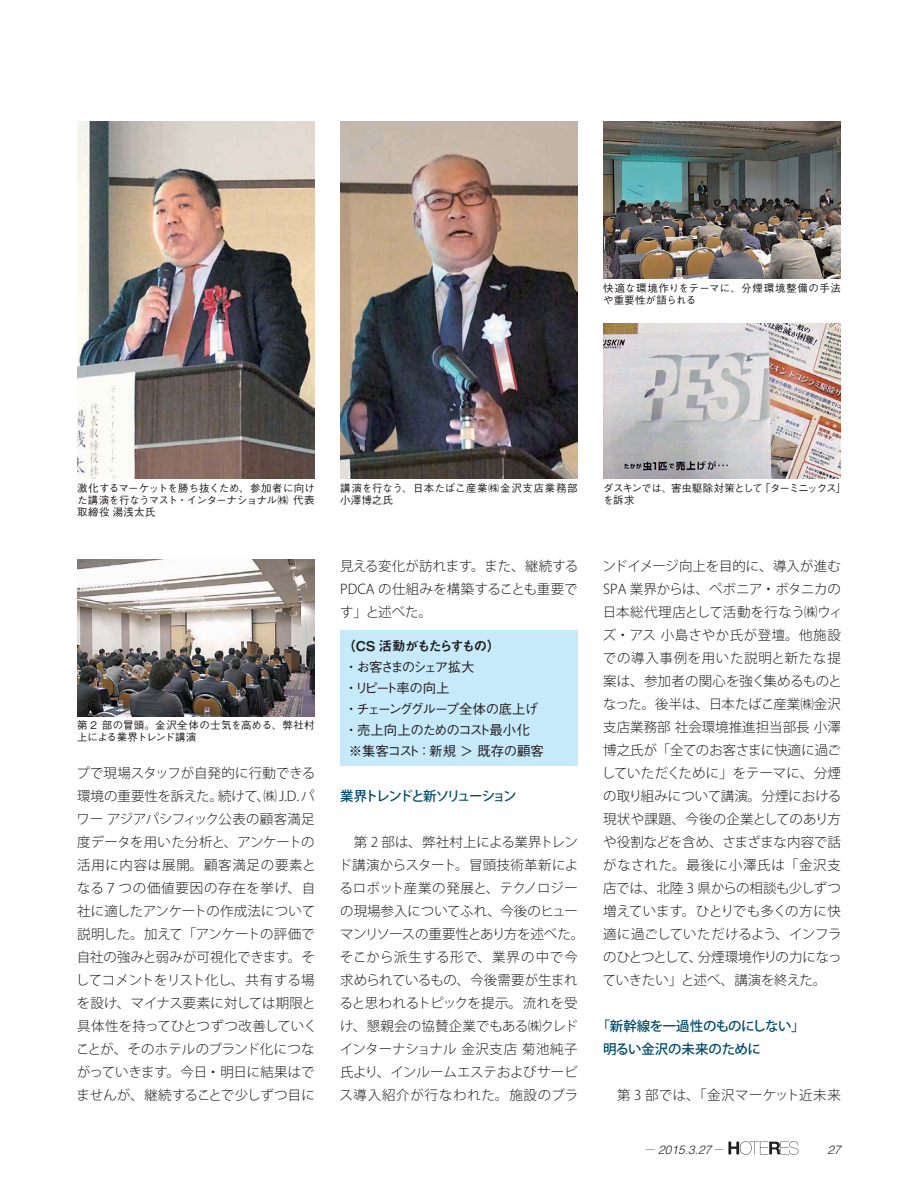
<style>
.page{position:relative;width:918px;height:1188px;background:#fff}
.page>*{position:absolute;margin:0;border:0;box-sizing:border-box;transform-origin:0 0}
.t1{font:13.5px/23px "Koz Go Pr 6 N Light 90 msp RKSJ H";color:#231f20}
.t2{font:13.5px "Gothic BBB Pro Medium 90 msp RKSJ H";letter-spacing:-.105em;color:#231f20}
.t3{font:13.5px/23px "Koz Go Pr 6 N Medium 90 msp RKSJ H";letter-spacing:-.025em;color:#004c6c}
.t4{font:13.5px "Koz Go Pr 6 N Light 90 msp RKSJ H";letter-spacing:.03em;color:#231f20}
.t5{font:13.5px "Gothic BBB Pro Medium 90 msp RKSJ H";letter-spacing:-.03em;color:#231f20}
.t6{font:13.5px "Koz Go Pr 6 N Medium 90 msp RKSJ H";letter-spacing:-.15em;color:#004c6c}
.t7{font:13.5px "Midashi Go Pro MB31 90 msp RKSJ H";letter-spacing:-.12em;color:#231f20}
.t8{font:13.5px "Gothic BBB Pro Medium 90 msp RKSJ H";letter-spacing:-.155em;color:#231f20}
.t9{font:italic 300 12px "Helvetica";color:#231f20}
.t10{font:10.5px/12px "Gothic BBB Pro Medium 90 msp RKSJ H";color:#231f20;text-align:justify}
.t11{font:10.5px/12px "Gothic BBB Pro Medium 90 msp RKSJ H";letter-spacing:.035em;color:#231f20}
.t12{font:10.5px/12px "Gothic BBB Pro Medium 90 msp RKSJ H";letter-spacing:-.08em;color:#231f20}
.t13{font:10.5px/12px "Gothic BBB Pro Medium 90 msp RKSJ H";letter-spacing:.02em;color:#231f20}
.s1{font-family:"Koz Go Pr 6 N Extra Light 90 msp RKSJ H";font-weight:400;font-style:normal;font-size:10.5px}
</style>
<div class="page">
<svg style="left:728px;top:1141px;width:70px;height:14px"></svg>
<img style="left:77px;top:122px;width:238px;height:356px">
<img style="left:603px;top:122px;width:238px;height:157px">
<img style="left:77px;top:559px;width:238px;height:157px">
<div style="left:340px;top:630px;width:238px;height:136px;background:#c7eafb"></div>
<img style="left:340px;top:122px;width:238px;height:356px">
<img style="left:603px;top:323px;width:238px;height:155px">
<p class="t11" style="left:603px;top:284px;width:239px">快適な環境作りをテーマに、分煙環境整備の手法や重要性が語られる</p>
<p class="t10" style="left:77px;top:483px;width:239px">激化するマーケットを勝ち抜くため、参加者に向けた講演を行なうマスト・インターナショナル㈱ 代表取締役 湯浅太氏</p>
<p class="t13" style="left:340px;top:483px;width:239px">講演を行なう、日本たばこ産業㈱金沢支店業務部小澤博之氏</p>
<p class="t10" style="left:77px;top:721px;width:239px">第 2 部の冒頭。金沢全体の士気を高める、弊社村上による業界トレンド講演</p>
<p class="t1" style="left:76px;top:763px;width:243px">プで現場スタッフが自発的に行動できる環境の重要性を訴えた。続けて、㈱ J.D. パワー アジアパシフィック公表の顧客満足度データを用いた分析と、アンケートの活用に内容は展開。顧客満足の要素となる７つの価値要因の存在を挙げ、自社に適したアンケートの作成法について説明した。加えて「アンケートの評価で自社の強みと弱みが可視化できます。そしてコメントをリスト化し、共有する場を設け、マイナス要素に対しては期限と具体性を持ってひとつずつ改善していくことが、そのホテルのブランド化につながっていきます。今日・明日に結果はでませんが、継続することで少しずつ目に</p>
<p class="t1" style="left:340px;top:556px;width:240px;text-align:justify">見える変化が訪れます。また、継続するPDCA の仕組みを構築することも重要です」と述べた。</p>
<p class="t7" style="left:342px;top:641px;width:159px">（CS 活動がもたらすもの）</p>
<p class="t8" style="left:344px;top:662px;width:132px">・お客さまのシェア拡大</p>
<p class="t2" style="left:344px;top:683px;width:107px">・リピート率の向上</p>
<p class="t2" style="left:344px;top:704px;width:195px">・チェーンググループ全体の底上げ</p>
<p class="t2" style="left:344px;top:724px;width:187px">・売上向上のためのコスト最小化</p>
<p class="t5" style="left:349px;top:745px;width:197px">※集客コスト：新規 ＞ 既存の顧客</p>
<p class="t6" style="left:340px;top:791px;width:178px">業界トレンドと新ソリューション</p>
<p class="t1" style="left:339px;top:832px;width:247px">　第 2 部は、弊社村上による業界トレンド講演からスタート。冒頭技術革新によるロボット産業の発展と、テクノロジーの現場参入についてふれ、今後のヒューマンリソースの重要性とあり方を述べた。そこから派生する形で、業界の中で今求められているもの、今後需要が生まれると思われるトピックを提示。流れを受け、懇親会の協賛企業でもある㈱クレドインターナショナル 金沢支店 菊池純子氏より、インルームエステおよびサービス導入紹介が行なわれた。施設のブラ</p>
<p class="t12" style="left:603px;top:483px;width:244px">ダスキンでは、害虫駆除対策として「ターミニックス」を訴求</p>
<p class="t1" style="left:602px;top:556px;width:242px">ンドイメージ向上を目的に、導入が進む<br>SPA 業界からは、ペボニア・ボタニカの日本総代理店として活動を行なう㈱ウィズ・アス 小島さやか氏が登壇。他施設での導入事例を用いた説明と新たな提案は、参加者の関心を強く集めるものとなった。後半は、日本たばこ産業㈱金沢支店業務部 社会環境推進担当部長 小澤博之氏が「全てのお客さまに快適に過ごしていただくために」をテーマに、分煙の取り組みについて講演。分煙における現状や課題、今後の企業としてのあり方や役割などを含め、さまざまな内容で話がなされた。最後に小澤氏は「金沢支店では、北陸 3 県からの相談も少しずつ増えています。ひとりでも多くの方に快適に過ごしていただけるよう、インフラのひとつとして、分煙環境作りの力になっていきたい」と述べ、講演を終えた。</p>
<p class="t3" style="left:603px;top:1016px;width:203px;text-indent:-6px">「新幹線を一過性のものにしない」明るい金沢の未来のために</p>
<p class="t4" style="left:603px;top:1090px;width:239px">　第 3 部では、「金沢マーケット近未来</p>
<p class="t9" style="left:645px;top:1145px;width:81px"><span class="s1">ー</span> 2015.3.27 <span class="s1">ー</span></p>
<p class="t9" style="left:828px;top:1145px;width:15px">27</p>
</div>
